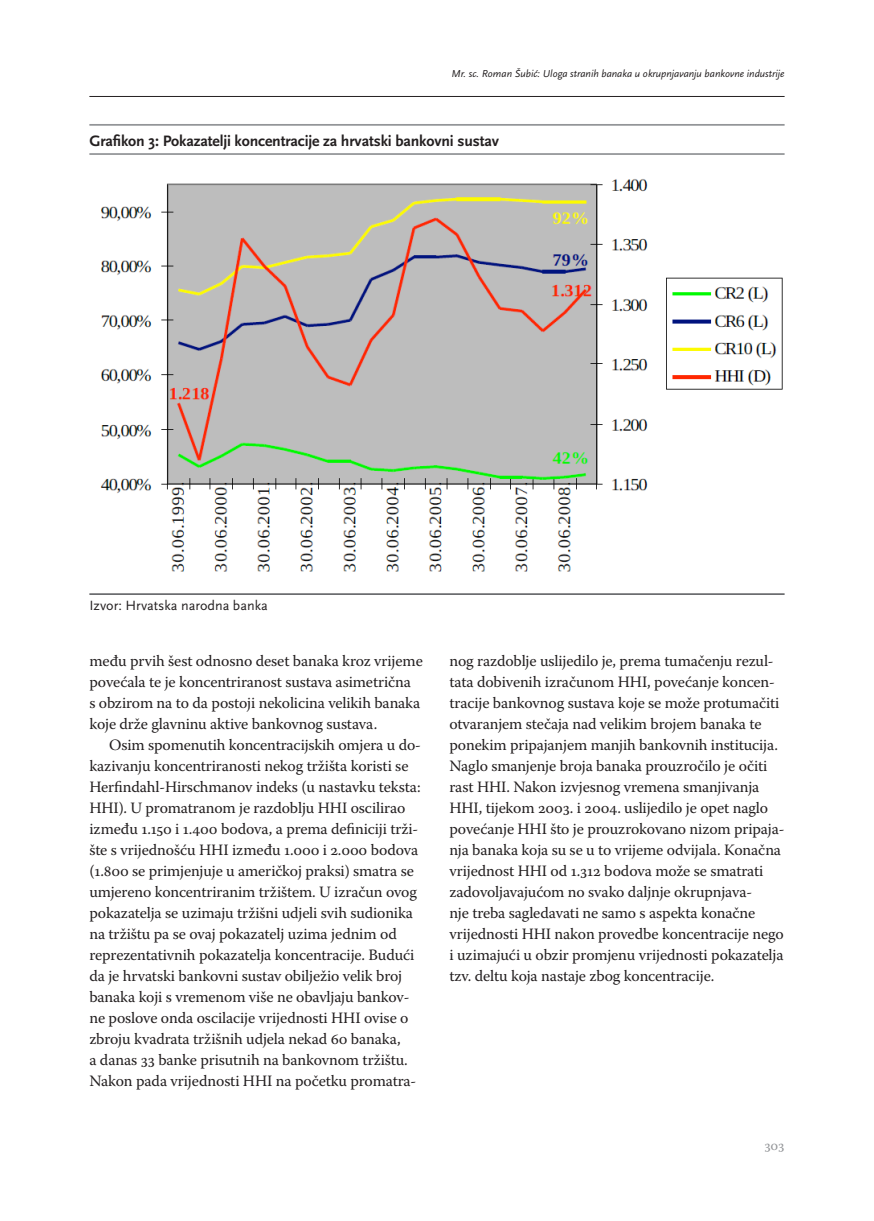
<style>
.page{position:relative;width:874px;height:1221px;background:#fff}
.page>*{position:absolute;margin:0;border:0;box-sizing:border-box;transform-origin:0 0}
.t1{font:15.75px/21px "Warnock Pro";letter-spacing:-.01em;color:#231f20}
.t2{font:700 15.75px "Scala Sans Pro";letter-spacing:-.01em;color:#231f20}
.t3{font:14px "Scala Sans Pro";color:#231f20}
.t4{font:14px "Warnock Pro";color:#939598}
.t5{font:italic 10.5px "Scala Sans Pro";color:#231f20}
</style>
<div class="page">
<hr style="left:89px;top:96px;width:695px;height:1px;background:#231f20">
<hr style="left:89px;top:124px;width:695px;height:2px;background:#939598">
<hr style="left:89px;top:153px;width:695px;height:2px;background:#939598">
<hr style="left:89px;top:593px;width:695px;height:2px;background:#6c6d70">
<img style="left:100px;top:179px;width:683px;height:393px">
<p class="t5" style="left:451px;top:68px;width:334px">Mr. sc. Roman Šubić: Uloga stranih banaka u okrupnjavanju bankovne industrije</p>
<p class="t2" style="left:89px;top:131px;width:411px">Grafikon 3: Pokazatelji koncentracije za hrvatski bankovni sustav</p>
<p class="t3" style="left:89px;top:597px;width:180px">Izvor: Hrvatska narodna banka</p>
<p class="t1" style="left:89px;top:650px;width:335px">među prvih šest odnosno deset banaka kroz vrijeme povećala te je koncentriranost sustava asimetrična<br>s obzirom na to da postoji nekolicina velikih banaka koje drže glavninu aktive bankovnog sustava.</p>
<p class="t1" style="left:89px;top:734px;width:333px;text-indent:20px">Osim spomenutih koncentracijskih omjera u do&shy;kazivanju koncentriranosti nekog tržišta koristi se Herfindahl-Hirschmanov indeks (u nastavku teksta:<br>HHI). U promatranom je razdoblju HHI oscilirao između 1.150 i 1.400 bodova, a prema definiciji trži&shy;šte s vrijednošću HHI između 1.000 i 2.000 bodova (1.800 se primjenjuje u američkoj praksi) smatra se umjereno koncentriranim tržištem. U izračun ovog pokazatelja se uzimaju tržišni udjeli svih sudionika na tržištu pa se ovaj pokazatelj uzima jednim od reprezentativnih pokazatelja koncentracije. Budući da je hrvatski bankovni sustav obilježio velik broj banaka koji s vremenom više ne obavljaju bankov&shy;ne poslove onda oscilacije vrijednosti HHI ovise o zbroju kvadrata tržišnih udjela nekad 60 banaka,<br>a danas 33 banke prisutnih na bankovnom tržištu.<br>Nakon pada vrijednosti HHI na početku promatra-</p>
<p class="t1" style="left:449px;top:650px;width:336px">nog razdoblje uslijedilo je, prema tumačenju rezul&shy;tata dobivenih izračunom HHI, povećanje koncen&shy;tracije bankovnog sustava koje se može protumačiti otvaranjem stečaja nad velikim brojem banaka te ponekim pripajanjem manjih bankovnih institucija.<br>Naglo smanjenje broja banaka prouzročilo je očiti rast HHI. Nakon izvjesnog vremena smanjivanja HHI, tijekom 2003. i 2004. uslijedilo je opet naglo povećanje HHI što je prouzrokovano nizom pripaja&shy;nja banaka koja su se u to vrijeme odvijala. Konačna vrijednost HHI od 1.312 bodova može se smatrati zadovoljavajućom no svako daljnje okrupnjava-<br>nje treba sagledavati ne samo s aspekta konačne vrijednosti HHI nakon provedbe koncentracije nego i uzimajući u obzir promjenu vrijednosti pokazatelja tzv. deltu koja nastaje zbog koncentracije.</p>
<p class="t4" style="left:764px;top:1136px;width:22px">303</p>
</div>
